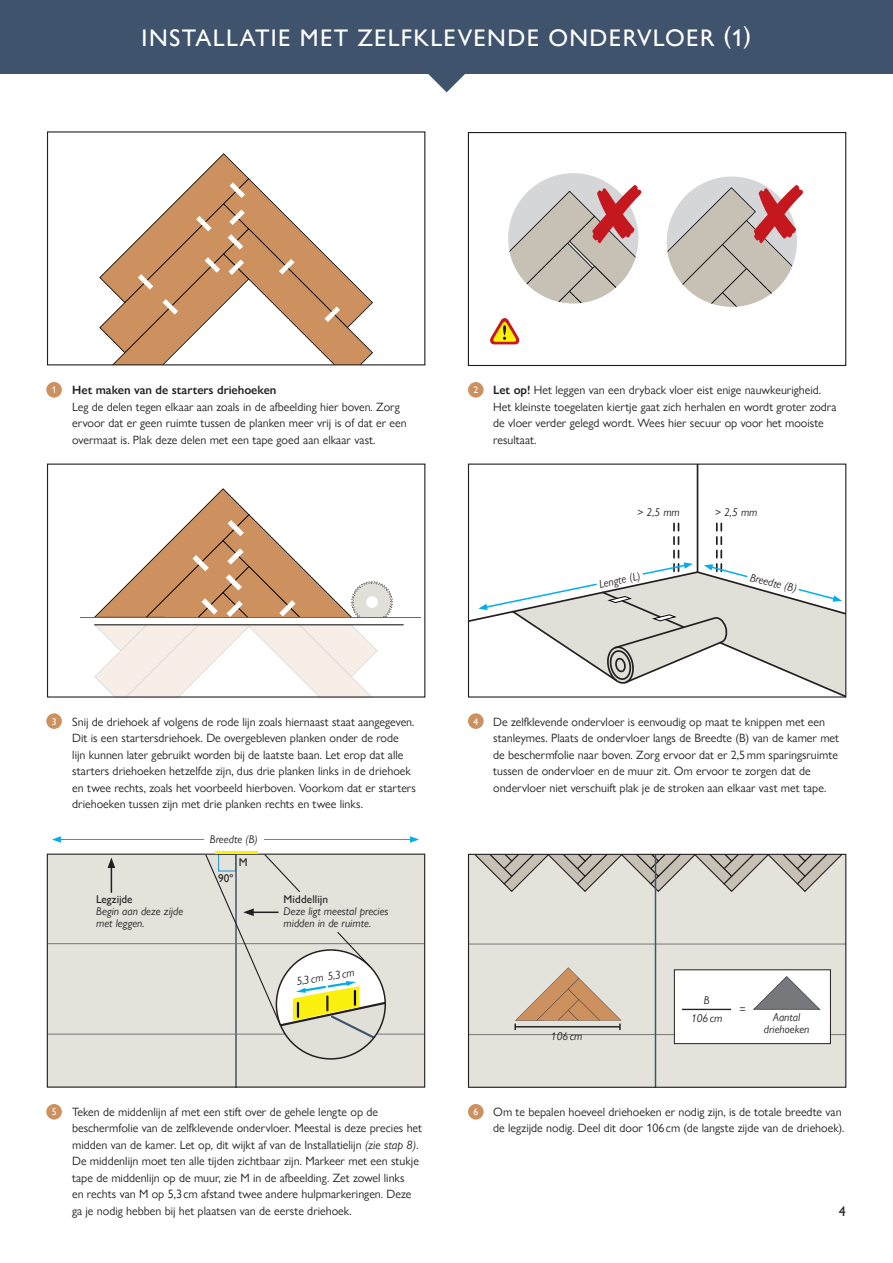
<style>
.page{position:relative;width:893px;height:1263px;background:#fff}
.page>*{position:absolute;margin:0;border:0;box-sizing:border-box;transform-origin:0 0}
.t1{font:500 24px "Gill Sans Nova";letter-spacing:.055em;color:#fff}
.t2{font:500 13.95px "Gill Sans Nova";color:#231f20}
.Body_8_13_illu{font:12px/16.5px "Gill Sans Nova";color:#231f20}
.In_illustratie_tex{font:italic 11.25px/12px "Gill Sans Nova";color:#231f20}
.In_illustration_he{font:500 11.25px "Gill Sans Nova";letter-spacing:.01em;color:#231f20}
.Body_8_13_illu-2{font:500 11.25px "Gill Sans Nova";color:#231f20}
.Bold_los_8_10{font:500 9.6px "Gill Sans Nova";color:#fff}
.s1{font-weight:600}
.s2{font-style:italic}
</style>
<div class="page">
<div style="left:0;top:0;width:893px;height:74px;background:#40536d"></div>
<svg style="left:428px;top:74px;width:37px;height:18px"></svg>
<div style="left:468px;top:132px;width:378px;height:234px;border:1px solid #231f20"></div>
<div style="left:508px;top:173px;width:130px;height:130px;background:#d5d6d8;border-radius:50%"></div>
<svg style="left:99px;top:153px;width:274px;height:210px"></svg>
<hr style="left:81px;top:617px;width:340px;height:1px;background:#ee312e">
<svg style="left:94px;top:625px;width:284px;height:71px"></svg>
<hr style="left:95px;top:624px;width:308px;height:1px;background:#000001">
<svg style="left:94px;top:488px;width:299px;height:129px"></svg>
<div style="left:366px;top:596px;width:12px;height:12px;background:#fff;border-radius:50%"></div>
<hr style="left:697px;top:464px;width:1px;height:108px;background:#231f20">
<svg style="left:716px;top:537px;width:6px;height:7px"></svg>
<svg style="left:716px;top:523px;width:6px;height:8px"></svg>
<svg style="left:673px;top:537px;width:6px;height:7px"></svg>
<svg style="left:673px;top:523px;width:6px;height:8px"></svg>
<div style="left:468px;top:855px;width:378px;height:232px;background:#e0e0d9"></div>
<svg style="left:475px;top:856px;width:366px;height:37px"></svg>
<hr style="left:468px;top:944px;width:378px;height:1px;background:#76787b">
<hr style="left:468px;top:1034px;width:378px;height:1px;background:#76787b">
<hr style="left:655px;top:855px;width:1px;height:232px;background:#40536d">
<div style="left:468px;top:854px;width:378px;height:234px;border:1px solid #231f20"></div>
<div style="left:49px;top:856px;width:374px;height:230px;background:#e3e3dc"></div>
<hr style="left:235px;top:854px;width:2px;height:233px;background:#40536d">
<hr style="left:48px;top:943px;width:376px;height:1px;background:#76787b">
<hr style="left:48px;top:1034px;width:376px;height:1px;background:#76787b">
<div style="left:47px;top:854px;width:378px;height:234px;border:1px solid #231f20"></div>
<svg style="left:108px;top:857px;width:7px;height:36px"></svg>
<hr style="left:215px;top:851px;width:42px;height:3px;background:#fff101">
<svg style="left:468px;top:550px;width:378px;height:147px"></svg>
<hr style="left:264px;top:839px;width:148px;height:1px;background:#00aeef">
<svg style="left:410px;top:836px;width:9px;height:7px"></svg>
<hr style="left:59px;top:839px;width:145px;height:1px;background:#00aeef">
<svg style="left:52px;top:836px;width:9px;height:7px"></svg>
<div style="left:46px;top:713px;width:16px;height:16px;background:#cd905f;border-radius:50%"></div>
<div style="left:46px;top:1104px;width:16px;height:15px;background:#cd905f;border-radius:50%"></div>
<div style="left:468px;top:713px;width:16px;height:16px;background:#cd905f;border-radius:50%"></div>
<div style="left:468px;top:1104px;width:16px;height:15px;background:#cd905f;border-radius:50%"></div>
<div style="left:468px;top:382px;width:16px;height:16px;background:#cd905f;border-radius:50%"></div>
<div style="left:46px;top:382px;width:16px;height:16px;background:#cd905f;border-radius:50%"></div>
<svg style="left:490px;top:318px;width:29px;height:26px"></svg>
<svg style="left:204px;top:853px;width:181px;height:206px;background:#dbdccf"></svg>
<svg style="left:514px;top:967px;width:107px;height:63px"></svg>
<div style="left:674px;top:970px;width:156px;height:73px;background:#fff"></div>
<div style="left:674px;top:969px;width:157px;height:75px;border:1px solid #231f20"></div>
<svg style="left:753px;top:976px;width:68px;height:34px"></svg>
<hr style="left:682px;top:1009px;width:49px;height:1px;background:#231f20">
<svg style="left:508px;top:184px;width:131px;height:119px"></svg>
<svg style="left:667px;top:184px;width:130px;height:123px"></svg>
<h1 class="t1" style="left:142px;top:23px;width:611px">INSTALLATIE MET ZELFKLEVENDE ONDERVLOER (1)</h1>
<p class="Body_8_13_illu" style="left:72px;top:382px;width:336px"><span class="s1">Het maken van de starters driehoeken<br></span>Leg de delen tegen elkaar aan zoals in de afbeelding hier boven. Zorg ervoor dat er geen ruimte tussen de planken meer vrij is of dat er een overmaat is. Plak deze delen met een tape goed aan elkaar vast.</p>
<p class="Body_8_13_illu" style="left:493px;top:382px;width:345px"><span class="s1">Let op!</span> Het leggen van een dryback vloer eist enige nauwkeurigheid.<br>Het kleinste toegelaten kiertje gaat zich herhalen en wordt groter zodra de vloer verder gelegd wordt. Wees hier secuur op voor het mooiste resultaat.</p>
<p class="Bold_los_8_10" style="left:52px;top:384px;width:6px">1</p>
<p class="Bold_los_8_10" style="left:473px;top:384px;width:6px">2</p>
<p class="In_illustratie_tex" style="left:637px;top:506px;width:44px">&gt; 2,5 mm</p>
<p class="In_illustratie_tex" style="left:715px;top:506px;width:44px">&gt; 2,5 mm</p>
<p class="In_illustratie_tex" style="left:598px;top:578px;width:43px;rotate:-12deg">Lengte (L)</p>
<p class="In_illustratie_tex" style="left:752px;top:571px;width:49px;rotate:14deg">Breedte (B)</p>
<p class="Bold_los_8_10" style="left:52px;top:715px;width:6px">3</p>
<p class="Body_8_13_illu" style="left:72px;top:713px;width:345px">Snij de driehoek af volgens de rode lijn zoals hiernaast staat aangegeven.<br>Dit is een startersdriehoek. De overgebleven planken onder de rode<br>lijn kunnen later gebruikt worden bij de laatste baan. Let erop dat alle starters driehoeken hetzelfde zijn, dus drie planken links in de driehoek en twee rechts, zoals het voorbeeld hierboven. Voorkom dat er starters driehoeken tussen zijn met drie planken rechts en twee links.</p>
<p class="Body_8_13_illu" style="left:493px;top:713px;width:347px">De zelfklevende ondervloer is eenvoudig op maat te knippen met een stanleymes. Plaats de ondervloer langs de Breedte (B) van de kamer met de beschermfolie naar boven. Zorg ervoor dat er 2,5mm sparingsruimte tussen de ondervloer en de muur zit. Om ervoor te zorgen dat de ondervloer niet verschuift plak je de stroken aan elkaar vast met tape.</p>
<p class="Bold_los_8_10" style="left:473px;top:715px;width:6px">4</p>
<p class="In_illustratie_tex" style="left:210px;top:833px;width:49px">Breedte (B)</p>
<p class="In_illustration_he" style="left:239px;top:855px;width:10px">M</p>
<p class="Body_8_13_illu-2" style="left:96px;top:892px;width:38px">Legzijde</p>
<p class="In_illustratie_tex" style="left:96px;top:905px;width:88px">Begin aan deze zijde met leggen.</p>
<p class="In_illustration_he" style="left:218px;top:871px;width:17px">90º</p>
<p class="In_illustration_he" style="left:284px;top:893px;width:46px">Middellijn</p>
<p class="In_illustratie_tex" style="left:284px;top:905px;width:106px">Deze ligt meestal precies midden in de ruimte.</p>
<p class="In_illustratie_tex" style="left:296px;top:975px;width:60px;rotate:-9deg">5,3cm 5,3cm</p>
<p class="In_illustratie_tex" style="left:551px;top:1030px;width:33px">106cm</p>
<p class="In_illustratie_tex" style="left:704px;top:994px;width:7px">B</p>
<p class="In_illustratie_tex" style="left:739px;top:1003px;width:7px">=</p>
<p class="In_illustratie_tex" style="left:691px;top:1012px;width:33px">106cm</p>
<p class="In_illustratie_tex" style="left:764px;top:1011px;width:47px;text-align:center">Aantal driehoeken</p>
<p class="Bold_los_8_10" style="left:52px;top:1106px;width:6px">5</p>
<p class="Body_8_13_illu" style="left:72px;top:1103px;width:352px">Teken de middenlijn af met een stift over de gehele lengte op de beschermfolie van de zelfklevende ondervloer. Meestal is deze precies het midden van de kamer. Let op, dit wijkt af van de Installatielijn <span class="s2">(zie stap 8)</span>.<br>De middenlijn moet ten alle tijden zichtbaar zijn. Markeer met een stukje tape de middenlijn op de muur, zie M in de afbeelding. Zet zowel links<br>en rechts van M op 5,3 cm afstand twee andere hulpmarkeringen. Deze ga je nodig hebben bij het plaatsen van de eerste driehoek.</p>
<p class="Bold_los_8_10" style="left:473px;top:1106px;width:6px">6</p>
<p class="Body_8_13_illu" style="left:493px;top:1103px;width:353px">Om te bepalen hoeveel driehoeken er nodig zijn, is de totale breedte van de legzijde nodig. Deel dit door 106 cm (de langste zijde van de driehoek).</p>
<p class="t2" style="left:839px;top:1203px;width:8px">4</p>
</div>
